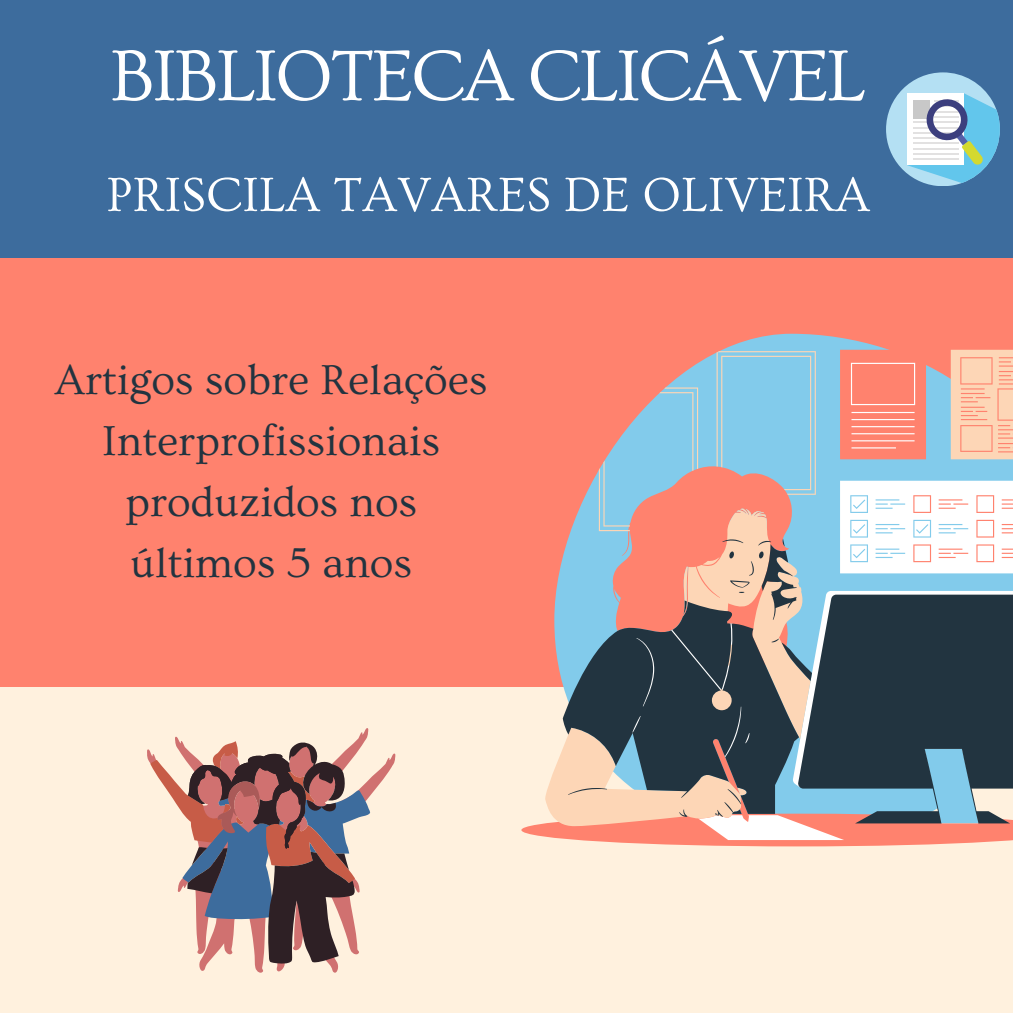
<style>
.page{position:relative;width:1013px;height:1013px;background:#fff}
.page>*{position:absolute;margin:0;border:0;box-sizing:border-box;transform-origin:0 0}
.t1{font:75px "Ovo";letter-spacing:-.04em;color:#fff}
.t2{font:50px "Ovo";color:#fff}
.t3{font:43.75px/61px "Ovo";color:#223440;text-align:center}
</style>
<div class="page">
<div style="left:0;top:0;width:1012px;height:1012px;background:#ff826e"></div>
<div style="left:0;top:0;width:1012px;height:258px;background:#3d6c9d"></div>
<div style="left:0;top:687px;width:1012px;height:325px;background:#fff1de"></div>
<svg style="left:722px;top:334px;width:290px;height:16px"></svg>
<svg style="left:521px;top:823px;width:491px;height:23px;fill:#ff826e"></svg>
<svg style="left:631px;top:826px;width:381px;height:14px;background:#ffa596"></svg>
<svg style="left:543px;top:350px;width:469px;height:476px"></svg>
<svg style="left:563px;top:538px;width:449px;height:285px;background:#727a80"></svg>
<svg style="left:147px;top:728px;width:248px;height:244px"></svg>
<svg style="left:886px;top:72px;width:113px;height:114px"></svg>
<p class="t1" style="left:110px;top:35px;width:757px">BIBLIOTECA CLICÁVEL</p>
<p class="t2" style="left:106px;top:168px;width:765px">PRISCILA TAVARES DE OLIVEIRA</p>
<p class="t3" style="left:55px;top:350px;width:434px">Artigos sobre Relações<br>Interprofissionais produzidos nos últimos 5 anos</p>
</div>
